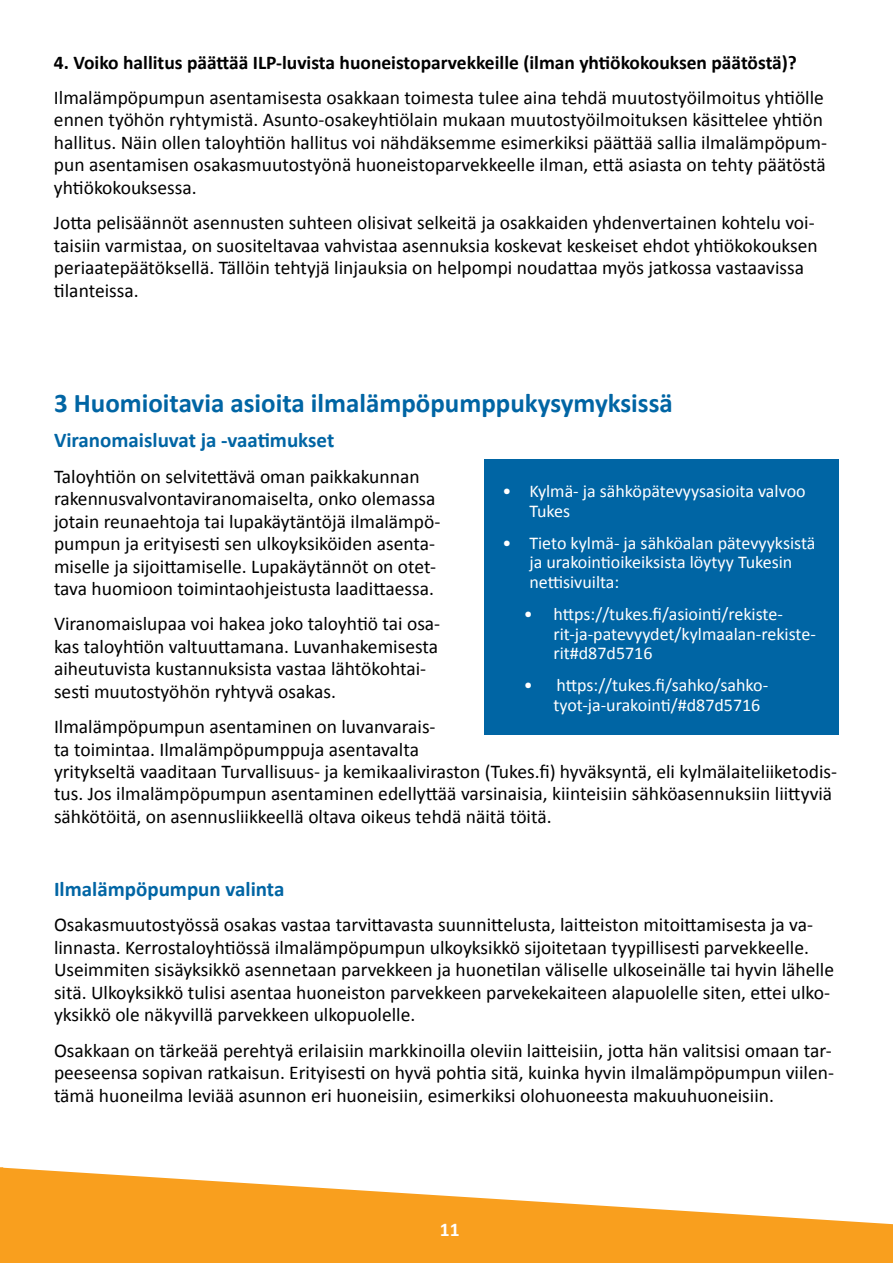
<style>
.page{position:relative;width:893px;height:1263px;background:#fff}
.page>*{position:absolute;margin:0;border:0;box-sizing:border-box;transform-origin:0 0}
.t1{font:700 27px "Calibri";color:#0065a4}
.t2{font:700 21px "Calibri";color:#0065a4}
.t3{font:19.5px/22.5px "Calibri";color:#000}
.t4{font:700 19.5px "Calibri";color:#000}
.t5{font:700 19.5px "Calibri";color:#fff}
.t6{font:18px/19.5px "Calibri";color:#fff}
</style>
<div class="page">
<svg style="left:0;top:1167px;width:893px;height:96px;fill:#f99f1e"></svg>
<div style="left:57px;top:1221px;width:785px;height:23px;background:#f99f1e"></div>
<div style="left:485px;top:459px;width:354px;height:276px;background:#0065a4"></div>
<p class="t4" style="left:54px;top:50px;width:744px">4. Voiko hallitus päättää ILP-luvista huoneistoparvekkeille (ilman yhtiökokouksen päätöstä)?</p>
<p class="t3" style="left:54px;top:86px;width:775px">Ilmalämpöpumpun asentamisesta osakkaan toimesta tulee aina tehdä muutostyöilmoitus yhtiölle ennen työhön ryhtymistä. Asunto-osakeyhtiölain mukaan muutostyöilmoituksen käsittelee yhtiön hallitus. Näin ollen taloyhtiön hallitus voi nähdäksemme esimerkiksi päättää sallia ilmalämpöpum&shy;pun asentamisen osakasmuutostyönä huoneistoparvekkeelle ilman, että asiasta on tehty päätöstä yhtiökokouksessa.</p>
<p class="t3" style="left:54px;top:211px;width:765px">Jotta pelisäännöt asennusten suhteen olisivat selkeitä ja osakkaiden yhdenvertainen kohtelu voi&shy;taisiin varmistaa, on suositeltavaa vahvistaa asennuksia koskevat keskeiset ehdot yhtiökokouksen periaatepäätöksellä. Tällöin tehtyjä linjauksia on helpompi noudattaa myös jatkossa vastaavissa tilanteissa.</p>
<h1 class="t1" style="left:54px;top:386px;width:620px">3 Huomioitavia asioita ilmalämpöpumppukysymyksissä</h1>
<p class="t2" style="left:54px;top:427px;width:282px">Viranomaisluvat ja -vaatimukset</p>
<p class="t3" style="left:54px;top:465px;width:388px">Taloyhtiön on selvitettävä oman paikkakunnan rakennusvalvontaviranomaiselta, onko olemassa jotain reunaehtoja tai lupakäytäntöjä ilmalämpö&shy;pumpun ja erityisesti sen ulkoyksiköiden asenta&shy;miselle ja sijoittamiselle. Lupakäytännöt on otet&shy;tava huomioon toimintaohjeistusta laadittaessa.</p>
<p class="t3" style="left:54px;top:613px;width:388px">Viranomaislupaa voi hakea joko taloyhtiö tai osa&shy;kas taloyhtiön valtuuttamana. Luvanhakemisesta aiheutuvista kustannuksista vastaa lähtökohtai&shy;sesti muutostyöhön ryhtyvä osakas.</p>
<p class="t3" style="left:54px;top:715px;width:785px">Ilmalämpöpumpun asentaminen on luvanvarais-<br>ta toimintaa. Ilmalämpöpumppuja asentavalta<br>yritykseltä vaaditaan Turvallisuus- ja kemikaaliviraston (Tukes.fi) hyväksyntä, eli kylmälaiteliiketodis&shy;tus. Jos ilmalämpöpumpun asentaminen edellyttää varsinaisia, kiinteisiin sähköasennuksiin liittyviä sähkötöitä, on asennusliikkeellä oltava oikeus tehdä näitä töitä.</p>
<p class="t6" style="left:529px;top:481px;width:278px;text-indent:-27px">• Kylmä- ja sähköpätevyysasioita valvoo<br>Tukes</p>
<p class="t6" style="left:529px;top:533px;width:287px;text-indent:-27px">• Tieto kylmä- ja sähköalan pätevyyksistä ja urakointioikeiksista löytyy Tukesin nettisivuilta:</p>
<p class="t6" style="left:553px;top:604px;width:264px;text-indent:-30px">• https://tukes.fi/asiointi/rekiste&shy;rit-ja-patevyydet/kylmaalan-rekiste&shy;rit#d87d5716</p>
<p class="t6" style="left:553px;top:676px;width:216px;text-indent:-30px">• https://tukes.fi/sahko/sahko&shy;tyot-ja-urakointi/#d87d5716</p>
<p class="t2" style="left:54px;top:876px;width:232px">Ilmalämpöpumpun valinta</p>
<p class="t3" style="left:54px;top:914px;width:782px">Osakasmuutostyössä osakas vastaa tarvittavasta suunnittelusta, laitteiston mitoittamisesta ja va&shy;linnasta. Kerrostaloyhtiössä ilmalämpöpumpun ulkoyksikkö sijoitetaan tyypillisesti parvekkeelle.<br>Useimmiten sisäyksikkö asennetaan parvekkeen ja huonetilan väliselle ulkoseinälle tai hyvin lähelle sitä. Ulkoyksikkö tulisi asentaa huoneiston parvekkeen parvekekaiteen alapuolelle siten, ettei ulko&shy;yksikkö ole näkyvillä parvekkeen ulkopuolelle.</p>
<p class="t3" style="left:54px;top:1039px;width:781px;text-align:justify">Osakkaan on tärkeää perehtyä erilaisiin markkinoilla oleviin laitteisiin, jotta hän valitsisi omaan tar&shy;peeseensa sopivan ratkaisun. Erityisesti on hyvä pohtia sitä, kuinka hyvin ilmalämpöpumpun viilen&shy;tämä huoneilma leviää asunnon eri huoneisiin, esimerkiksi olohuoneesta makuuhuoneisiin.</p>
<p class="t5" style="left:440px;top:1217px;width:21px">11</p>
</div>
